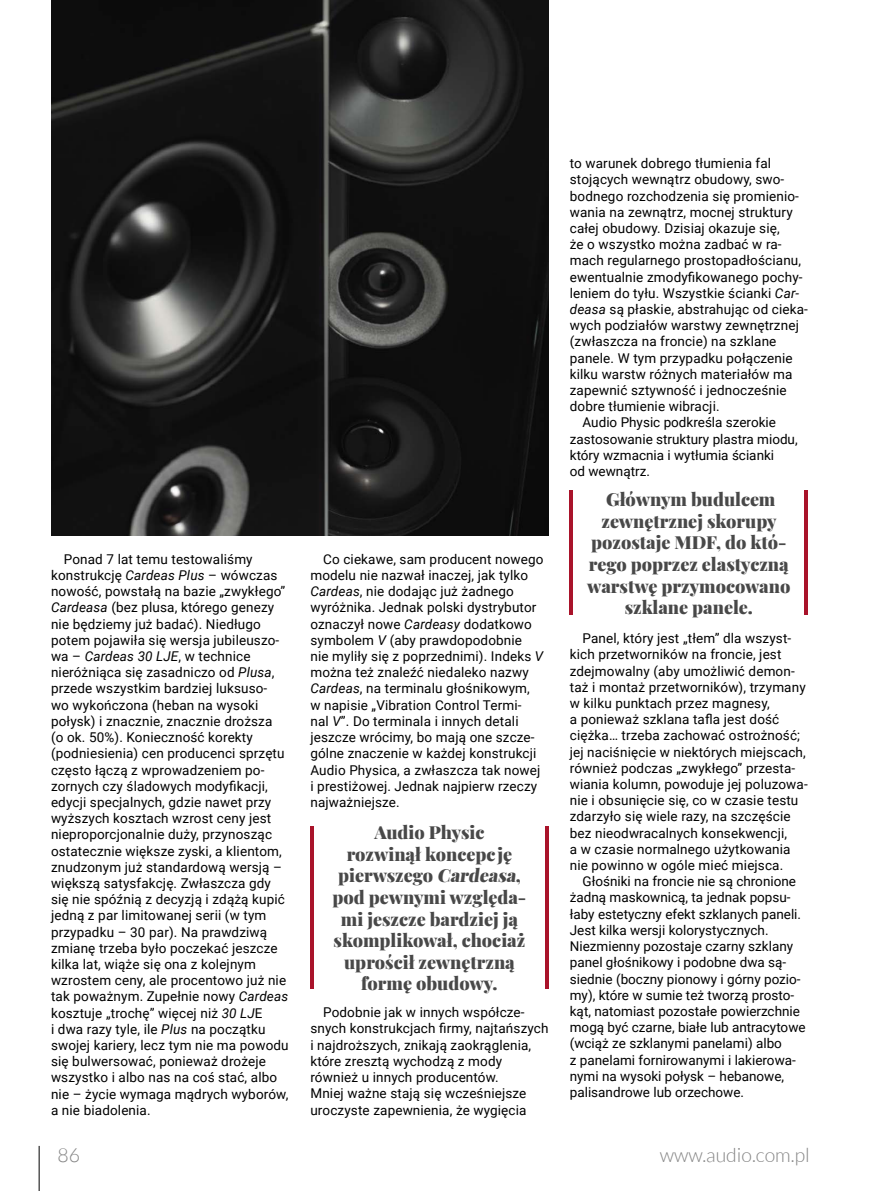
<style>
.page{position:relative;width:893px;height:1191px;background:#fff}
.page>*{position:absolute;margin:0;border:0;box-sizing:border-box;transform-origin:0 0}
.t1{font:300 19.5px "Lato";color:#858585}
.t2{font:900 18px/21.6px "Playfair Display";color:#484848;text-align:center}
.t3{font:13.5px/16.2px "Roboto";letter-spacing:.01em;color:#000}
.s1{font-style:italic}
</style>
<div class="page">
<hr style="left:39px;top:1145px;width:1px;height:46px;background:#000">
<hr style="left:569px;top:489px;width:4px;height:125px;background:#a9132a">
<hr style="left:804px;top:489px;width:4px;height:125px;background:#a9132a">
<hr style="left:310px;top:826px;width:4px;height:162px;background:#a9132a">
<hr style="left:545px;top:826px;width:4px;height:162px;background:#a9132a">
<img style="left:51px;top:0;width:497px;height:535px">
<p class="t3" style="left:51px;top:550px;width:239px;text-indent:13px">Ponad 7 lat temu testowaliśmy konstrukcję <span class="s1">Cardeas Plus</span> – wówczas nowość, powstałą na bazie „zwykłego” <span class="s1">Cardeasa</span> (bez plusa, którego genezy nie będziemy już badać). Niedługo potem pojawiła się wersja jubileuszo&shy;wa – <span class="s1">Cardeas 30 LJE</span>, w technice nieróżniąca się zasadniczo od <span class="s1">Plusa</span>, przede wszystkim bardziej luksuso-<br>wo wykończona (heban na wysoki połysk) i znacznie, znacznie droższa<br>(o ok. 50%). Konieczność korekty (podniesienia) cen producenci sprzętu często łączą z wprowadzeniem po&shy;zornych czy śladowych modyfikacji, edycji specjalnych, gdzie nawet przy wyższych kosztach wzrost ceny jest nieproporcjonalnie duży, przynosząc ostatecznie większe zyski, a klientom, znudzonym już standardową wersją – większą satysfakcję. Zwłaszcza gdy się nie spóźnią z decyzją i zdążą kupić jedną z par limitowanej serii (w tym przypadku – 30 par). Na prawdziwą zmianę trzeba było poczekać jeszcze kilka lat, wiąże się ona z kolejnym wzrostem ceny, ale procentowo już nie tak poważnym. Zupełnie nowy <span class="s1">Cardeas </span>kosztuje „trochę” więcej niż <span class="s1">30 LJ</span>E<br>i dwa razy tyle, ile <span class="s1">Plus</span> na początku swojej kariery, lecz tym nie ma powodu się bulwersować, ponieważ drożeje wszystko i albo nas na coś stać, albo nie – życie wymaga mądrych wyborów, a nie biadolenia.</p>
<p class="t3" style="left:310px;top:550px;width:235px;text-indent:13px">Co ciekawe, sam producent nowego modelu nie nazwał inaczej, jak tylko <span class="s1">Cardeas</span>, nie dodając już żadnego wyróżnika. Jednak polski dystrybutor oznaczył nowe <span class="s1">Cardeasy</span> dodatkowo symbolem <span class="s1">V</span> (aby prawdopodobnie nie myliły się z poprzednimi). Indeks <span class="s1">V </span>można też znaleźć niedaleko nazwy <span class="s1">Cardeas</span>, na terminalu głośnikowym,<br>w napisie „Vibration Control Termi-<br>nal <span class="s1">V</span>”. Do terminala i innych detali jeszcze wrócimy, bo mają one szcze&shy;gólne znaczenie w każdej konstrukcji Audio Physica, a zwłaszcza tak nowej i prestiżowej. Jednak najpierw rzeczy najważniejsze.</p>
<h2 class="t2" style="left:333px;top:820px;width:195px">Audio Physic<br>rozwinął koncepcję pierwszego Cardeasa, pod pewnymi względa&shy;mi jeszcze bardziej ją skomplikował, chociaż uprościł zewnętrzną formę obudowy.</h2>
<p class="t3" style="left:310px;top:1003px;width:240px;text-indent:13px">Podobnie jak w innych współcze&shy;snych konstrukcjach firmy, najtańszych i najdroższych, znikają zaokrąglenia, które zresztą wychodzą z mody również u innych producentów.<br>Mniej ważne stają się wcześniejsze uroczyste zapewnienia, że wygięcia</p>
<p class="t3" style="left:570px;top:155px;width:203px">to warunek dobrego tłumienia fal</p>
<p class="t3" style="left:570px;top:171px;width:216px">stojących wewnątrz obudowy, swo-</p>
<p class="t3" style="left:570px;top:187px;width:231px">bodnego rozchodzenia się promienio-</p>
<p class="t3" style="left:570px;top:203px;width:224px">wania na zewnątrz, mocnej struktury</p>
<p class="t3" style="left:570px;top:219px;width:211px">całej obudowy. Dzisiaj okazuje się,</p>
<p class="t3" style="left:570px;top:236px;width:213px">że o wszystko można zadbać w ra-</p>
<p class="t3" style="left:570px;top:252px;width:233px">mach regularnego prostopadłościanu,</p>
<p class="t3" style="left:570px;top:268px;width:234px">ewentualnie zmodyfikowanego pochy-</p>
<p class="t3" style="left:570px;top:284px;width:231px">leniem do tyłu. Wszystkie ścianki <span class="s1">Car-</span></p>
<p class="t3" style="left:570px;top:300px;width:240px"><span class="s1">deasa</span> są płaskie, abstrahując od cieka-</p>
<p class="t3" style="left:570px;top:317px;width:231px">wych podziałów warstwy zewnętrznej</p>
<p class="t3" style="left:570px;top:333px;width:208px">(zwłaszcza na froncie) na szklane</p>
<p class="t3" style="left:570px;top:349px;width:224px">panele. W tym przypadku połączenie</p>
<p class="t3" style="left:570px;top:365px;width:224px">kilku warstw różnych materiałów ma</p>
<p class="t3" style="left:570px;top:381px;width:218px">zapewnić sztywność i jednocześnie</p>
<p class="t3" style="left:570px;top:398px;width:151px">dobre tłumienie wibracji.</p>
<p class="t3" style="left:583px;top:414px;width:195px">Audio Physic podkreśla szerokie</p>
<p class="t3" style="left:570px;top:430px;width:229px">zastosowanie struktury plastra miodu,</p>
<p class="t3" style="left:570px;top:446px;width:206px">który wzmacnia i wytłumia ścianki</p>
<p class="t3" style="left:570px;top:462px;width:82px">od wewnątrz.</p>
<h2 class="t2" style="left:587px;top:487px;width:205px">Głównym budulcem zewnętrznej skorupy pozostaje MDF, do któ&shy;rego poprzez elastyczną warstwę przymocowano szklane panele.</h2>
<p class="t3" style="left:570px;top:630px;width:239px;text-indent:13px">Panel, który jest „tłem” dla wszyst&shy;kich przetworników na froncie, jest zdejmowalny (aby umożliwić demon&shy;taż i montaż przetworników), trzymany w kilku punktach przez magnesy,<br>a ponieważ szklana tafla jest dość ciężka… trzeba zachować ostrożność; jej naciśnięcie w niektórych miejscach, również podczas „zwykłego” przesta&shy;wiania kolumn, powoduje jej poluzowa&shy;nie i obsunięcie się, co w czasie testu zdarzyło się wiele razy, na szczęście bez nieodwracalnych konsekwencji,<br>a w czasie normalnego użytkowania nie powinno w ogóle mieć miejsca.</p>
<p class="t3" style="left:570px;top:873px;width:237px;text-indent:13px">Głośniki na froncie nie są chronione żadną maskownicą, ta jednak popsu&shy;łaby estetyczny efekt szklanych paneli.<br>Jest kilka wersji kolorystycznych.<br>Niezmienny pozostaje czarny szklany panel głośnikowy i podobne dwa są&shy;siednie (boczny pionowy i górny pozio&shy;my), które w sumie też tworzą prosto&shy;kąt, natomiast pozostałe powierzchnie mogą być czarne, białe lub antracytowe (wciąż ze szklanymi panelami) albo<br>z panelami fornirowanymi i lakierowa&shy;nymi na wysoki połysk – hebanowe, palisandrowe lub orzechowe.</p>
<h1 class="t1" style="left:57px;top:1144px;width:24px">86</h1>
<h1 class="t1" style="left:660px;top:1144px;width:151px">www.audio.com.pl</h1>
</div>
